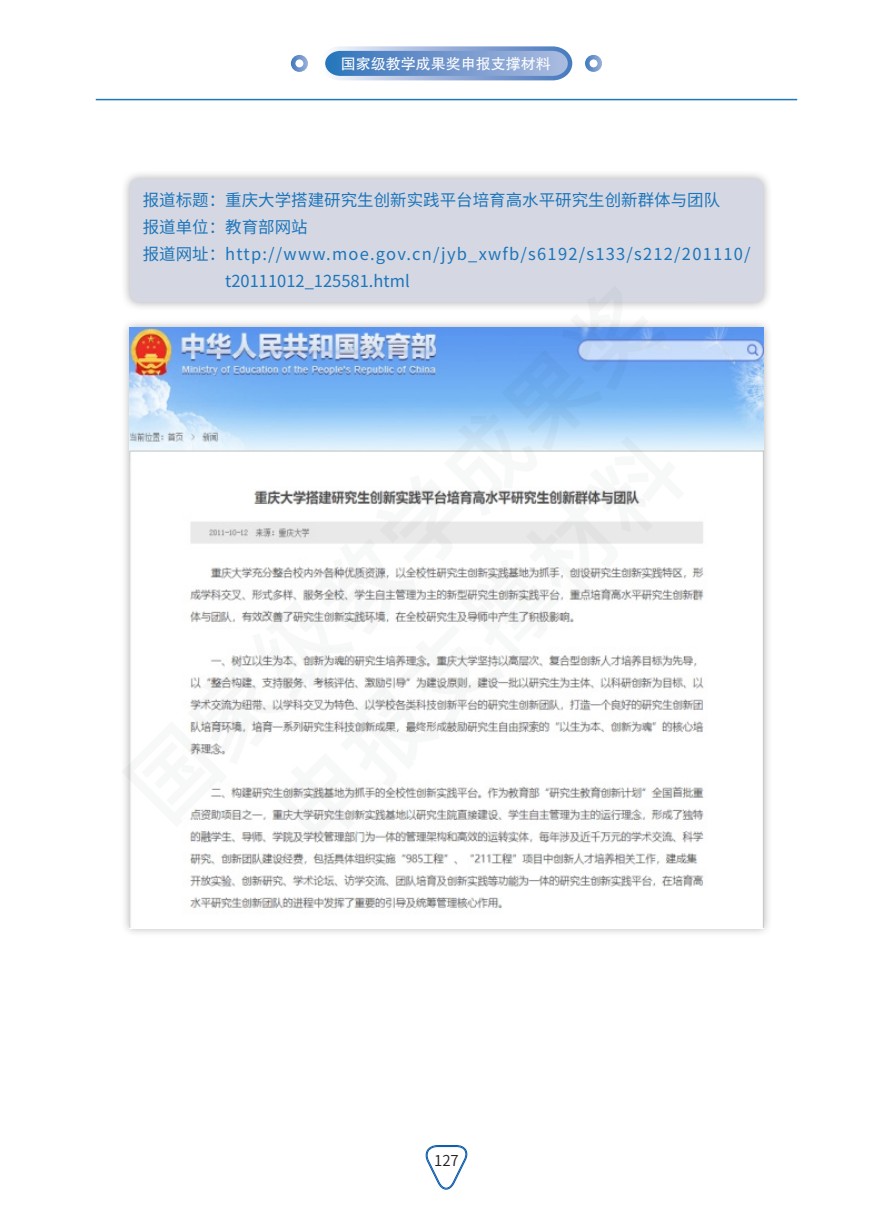
<style>
.page{position:relative;width:893px;height:1212px;background:#fff}
.page>*{position:absolute;margin:0;border:0;box-sizing:border-box;transform-origin:0 0}
.段落样式1{font:16.5px/27px "Source Han Sans SC";letter-spacing:.075em;color:#1d75ba}
.段落样式1-2{font:16.5px "Source Han Sans SC";color:#1d75ba}
.t1{font:15px "FZHTK GBK1 0";color:#fff}
.t2{font:15px "Source Han Sans SC";color:#231f20}
</style>
<div class="page">
<svg style="left:325px;top:46px;width:248px;height:35px;background:#82a3d2"></svg>
<div style="left:291px;top:55px;width:17px;height:17px;border:4px solid #fff;border-radius:50%"></div>
<div style="left:585px;top:55px;width:17px;height:17px;border:4px solid #fff;border-radius:50%"></div>
<hr style="left:96px;top:99px;width:701px;height:1px;background:#1d75ba">
<svg style="left:425px;top:1145px;width:43px;height:44px"></svg>
<div style="left:121px;top:319px;width:652px;height:618px;background:#231f20;opacity:.35"></div>
<img style="left:130px;top:328px;width:634px;height:600px">
<div style="left:121px;top:170px;width:652px;height:142px;background:#231f20;opacity:.35"></div>
<div style="left:130px;top:179px;width:634px;height:123px;background:#d5d8e3;border-radius:9px"></div>
<p class="t1" style="left:341px;top:55px;width:211px">国家级教学成果奖申报支撑材料</p>
<p class="段落样式1-2" style="left:143px;top:191px;width:579px">报道标题：重庆大学搭建研究生创新实践平台培育高水平研究生创新群体与团队</p>
<p class="段落样式1-2" style="left:143px;top:218px;width:166px">报道单位：教育部网站</p>
<p class="段落样式1" style="left:225px;top:240px;width:527px;text-indent:-82px">报道网址：http://www.moe.gov.cn/jyb_xwfb/s6192/s133/s212/201110/ t20111012_125581.html</p>
<p class="t2" style="left:434px;top:1152px;width:26px">127</p>
</div>
